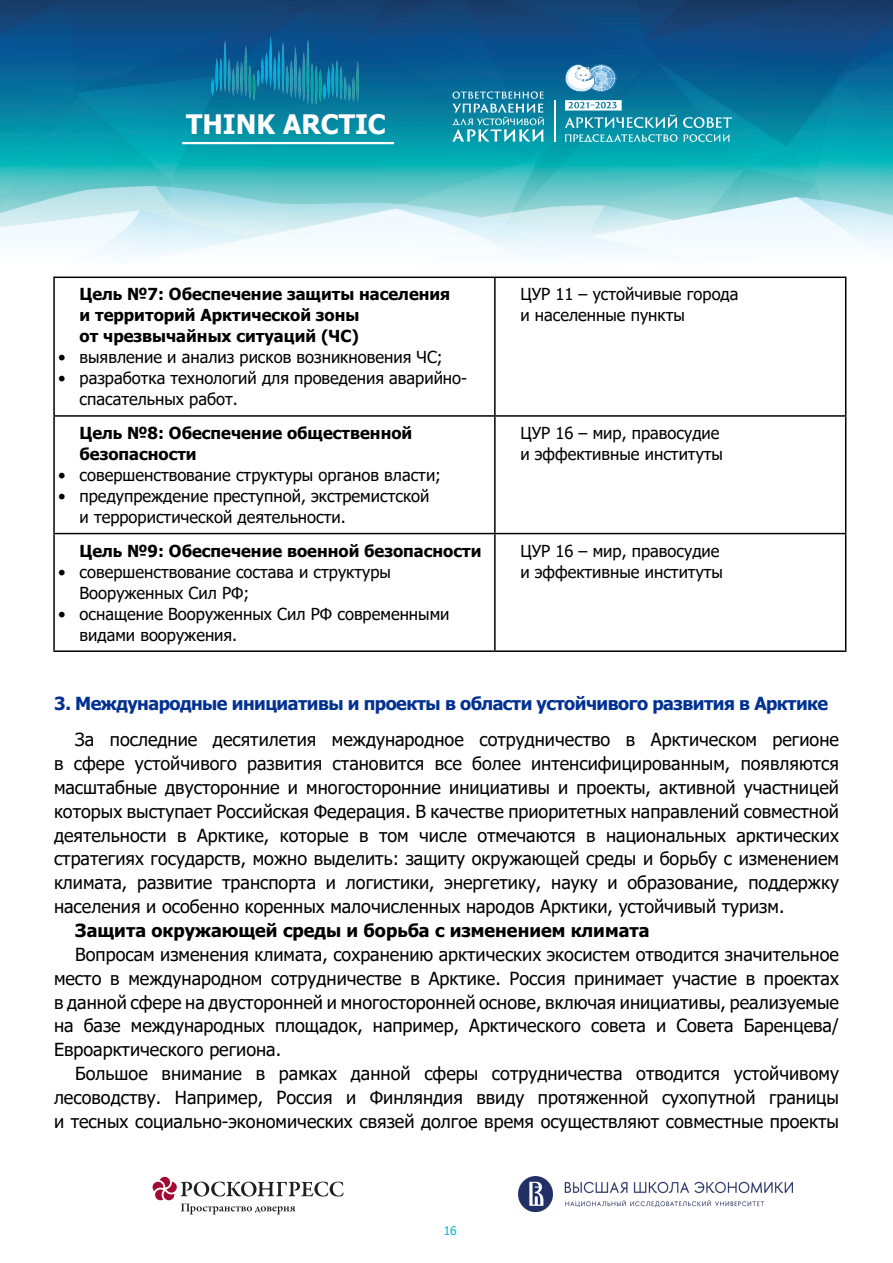
<style>
.page{position:relative;width:893px;height:1263px;background:#fff}
.page>*{position:absolute;margin:0;border:0;box-sizing:border-box;transform-origin:0 0}
.t1{font:700 26.7px "Tahoma";color:#fff}
.Основной_текст{font:18px/23.9px "Tahoma";color:#000;text-align:justify}
.t2{font:700 18px "Tahoma";letter-spacing:-.03em;color:#003192}
.Основной_текст-2{font:700 18px "Tahoma";color:#000}
.t3{font:16.5px/21px "Tahoma";color:#000}
.t4{font:700 16.5px/21px "Tahoma";color:#000}
.t5{font:12px "Tahoma";color:#00b5da}
</style>
<div class="page">
<img style="left:0;top:0;width:893px;height:258px">
<img style="left:203px;top:33px;width:166px;height:79px">
<hr style="left:182px;top:142px;width:212px;height:2px;background:#fff">
<svg style="left:452px;top:91px;width:92px;height:51px;background:#41a1b7"></svg>
<hr style="left:554px;top:100px;width:1px;height:42px;background:#fff">
<svg style="left:683px;top:117px;width:49px;height:11px"></svg>
<svg style="left:565px;top:134px;width:112px;height:8px"></svg>
<svg style="left:684px;top:134px;width:46px;height:8px"></svg>
<svg style="left:565px;top:100px;width:112px;height:28px;background:#4ba4ba"></svg>
<svg style="left:564px;top:64px;width:52px;height:29px"></svg>
<svg style="left:153px;top:1177px;width:191px;height:37px"></svg>
<img style="left:519px;top:1176px;width:274px;height:35px">
<hr style="left:53px;top:277px;width:442px;height:1px;background:#000">
<hr style="left:53px;top:278px;width:2px;height:137px;background:#000">
<hr style="left:495px;top:277px;width:351px;height:1px;background:#000">
<hr style="left:494px;top:278px;width:2px;height:137px;background:#000">
<hr style="left:845px;top:278px;width:1px;height:137px;background:#000">
<hr style="left:53px;top:415px;width:442px;height:2px;background:#000">
<hr style="left:53px;top:417px;width:2px;height:116px;background:#000">
<hr style="left:495px;top:415px;width:351px;height:2px;background:#000">
<hr style="left:494px;top:417px;width:2px;height:116px;background:#000">
<hr style="left:845px;top:417px;width:1px;height:116px;background:#000">
<hr style="left:53px;top:533px;width:442px;height:1px;background:#000">
<hr style="left:53px;top:534px;width:2px;height:116px;background:#000">
<hr style="left:495px;top:533px;width:351px;height:1px;background:#000">
<hr style="left:494px;top:534px;width:2px;height:116px;background:#000">
<hr style="left:845px;top:534px;width:1px;height:116px;background:#000">
<hr style="left:53px;top:650px;width:442px;height:2px;background:#000">
<hr style="left:495px;top:650px;width:351px;height:2px;background:#000">
<h1 class="t1" style="left:186px;top:105px;width:201px">THINK ARCTIC</h1>
<p class="t4" style="left:80px;top:285px;width:372px">Цель №7: Обеспечение защиты населения и территорий Арктической зоны<br>от чрезвычайных ситуаций (ЧС)</p>
<p class="t3" style="left:58px;top:348px;width:386px">• выявление и анализ рисков возникновения ЧС;</p>
<p class="t3" style="left:80px;top:369px;width:389px;text-indent:-21px">• разработка технологий для проведения аварийно&shy;спасательных работ.</p>
<p class="t4" style="left:80px;top:423px;width:334px">Цель №8: Обеспечение общественной безопасности</p>
<p class="t3" style="left:58px;top:465px;width:384px">• совершенствование структуры органов власти;</p>
<p class="t3" style="left:80px;top:486px;width:351px;text-indent:-21px">• предупреждение преступной, экстремистской и террористической деятельности.</p>
<p class="t4" style="left:80px;top:541px;width:403px">Цель №9: Обеспечение военной безопасности</p>
<p class="t3" style="left:80px;top:562px;width:313px;text-indent:-21px">• совершенствование состава и структуры<br>Вооруженных Сил РФ;</p>
<p class="t3" style="left:80px;top:604px;width:371px;text-indent:-21px">• оснащение Вооруженных Сил РФ современными видами вооружения.</p>
<p class="t3" style="left:520px;top:285px;width:220px">ЦУР 11 – устойчивые города и населенные пункты</p>
<p class="t3" style="left:520px;top:423px;width:204px">ЦУР 16 – мир, правосудие и эффективные институты</p>
<p class="t3" style="left:520px;top:541px;width:204px">ЦУР 16 – мир, правосудие и эффективные институты</p>
<p class="t2" style="left:54px;top:691px;width:776px">3. Международные инициативы и проекты в области устойчивого развития в Арктике</p>
<p class="Основной_текст" style="left:54px;top:729px;width:786px;text-indent:21px">За последние десятилетия международное сотрудничество в Арктическом регионе в сфере устойчивого развития становится все более интенсифицированным, появляются масштабные двусторонние и многосторонние инициативы и проекты, активной участницей которых выступает Российская Федерация. В качестве приоритетных направлений совместной деятельности в Арктике, которые в том числе отмечаются в национальных арктических стратегиях государств, можно выделить: защиту окружающей среды и борьбу с изменением климата, развитие транспорта и логистики, энергетику, науку и образование, поддержку населения и особенно коренных малочисленных народов Арктики, устойчивый туризм.</p>
<p class="Основной_текст-2" style="left:75px;top:918px;width:576px">Защита окружающей среды и борьба с изменением климата</p>
<p class="Основной_текст" style="left:54px;top:943px;width:786px;text-indent:21px">Вопросам изменения климата, сохранению арктических экосистем отводится значительное место в международном сотрудничестве в Арктике. Россия принимает участие в проектах в данной сфере на двусторонней и многосторонней основе, включая инициативы, реализуемые на базе международных площадок, например, Арктического совета и Совета Баренцева/ Евроарктического региона.</p>
<p class="Основной_текст" style="left:54px;top:1063px;width:786px;text-indent:21px">Большое внимание в рамках данной сферы сотрудничества отводится устойчивому лесоводству. Например, Россия и Финляндия ввиду протяженной сухопутной границы и тесных социально-экономических связей долгое время осуществляют совместные проекты</p>
<p class="t5" style="left:444px;top:1222px;width:15px">16</p>
</div>
